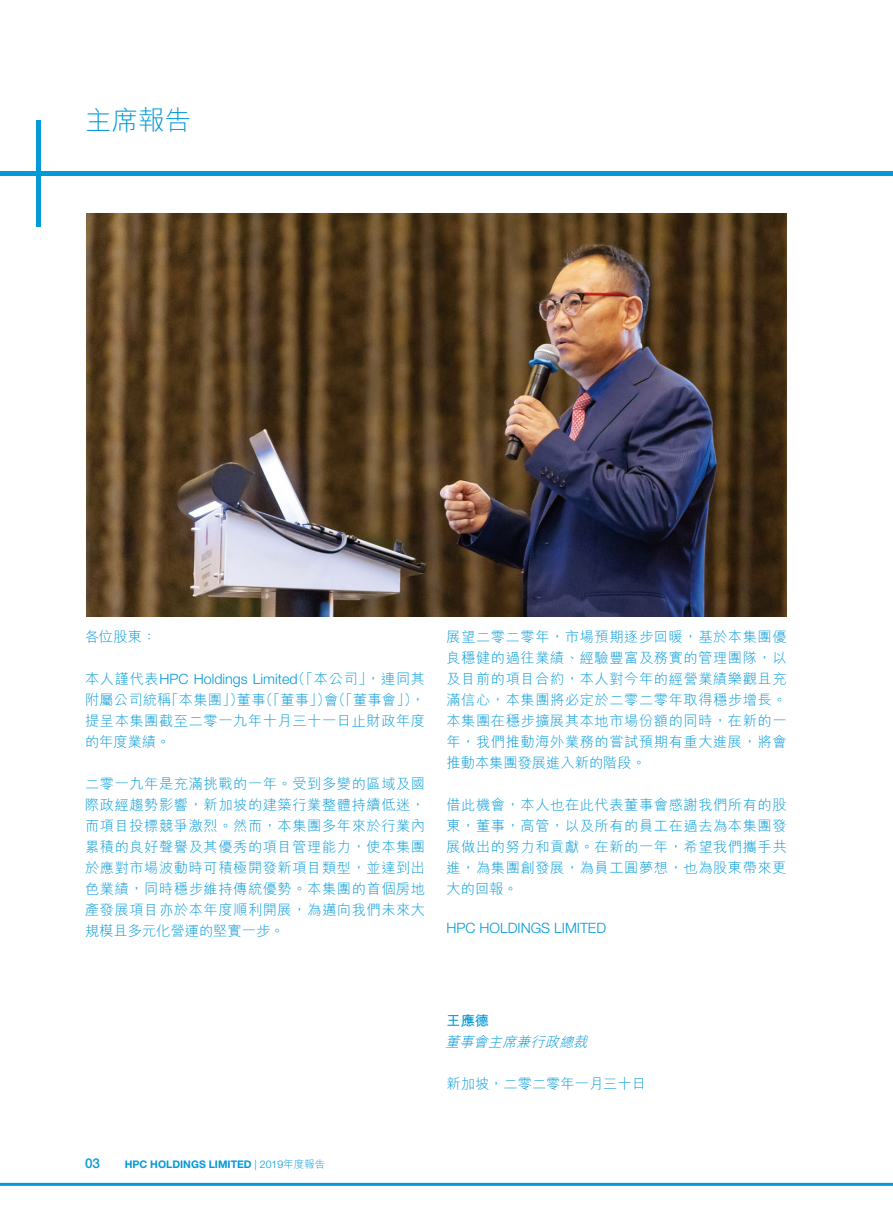
<style>
.page{position:relative;width:893px;height:1212px;background:#fff}
.page>*{position:absolute;margin:0;border:0;box-sizing:border-box;transform-origin:0 0}
.t1{font:27px "M Hei HK Light E Ten B5 H";color:#039ad8}
.t2{font:14.25px/21px "M Hei HK Light E Ten B5 H";letter-spacing:.04em;color:#039ad8;text-align:justify}
.t3{font:300 14.25px "Helvetica Neue LT Std";color:#039ad8}
.t4{font:14.25px "M Hei HK Light E Ten B5 H";color:#039ad8}
.t5{font:italic 14.25px "M Hei HK Light E Ten B5 H";color:#039ad8}
.t6{font:14.25px "M Hei HK Bold E Ten B5 H";color:#039ad8}
.t7{font:500 13.5px "Helvetica Neue LT Std";color:#039ad8}
.t8{font:700 10.5px "Helvetica Neue LT Std";color:#039ad8}
.s1{font-family:"M Hei HK Light E Ten B5 H";font-weight:400}
.s2{font-weight:300}
</style>
<div class="page">
<hr style="left:0;top:171px;width:893px;height:4px;background:#039ad8">
<hr style="left:37px;top:120px;width:4px;height:106px;background:#039ad8">
<hr style="left:0;top:1183px;width:893px;height:3px;background:#039ad8">
<img style="left:87px;top:213px;width:700px;height:404px">
<h1 class="t1" style="left:85px;top:110px;width:108px">主席報告</h1>
<p class="t2" style="left:85px;top:628px;width:73px">各位股東：</p>
<p class="t3" style="left:85px;top:674px;width:342px"><span class="s1">本人謹代表</span>HPC Holdings Limited<span class="s1">（「本公司」，連同其</span></p>
<p class="t2" style="left:85px;top:691px;width:342px">附屬公司統稱「本集團」）董事（「董事」）會（「董事會」），提呈本集團截至二零一九年十月三十一日止財政年度的年度業績。</p>
<p class="t2" style="left:85px;top:775px;width:342px">二零一九年是充滿挑戰的一年。受到多變的區域及國際政經趨勢影響，新加坡的建築行業整體持續低迷，而項目投標競爭激烈。然而，本集團多年來於行業內累積的良好聲譽及其優秀的項目管理能力，使本集團於應對市場波動時可積極開發新項目類型，並達到出色業績，同時穩步維持傳統優勢。本集團的首個房地產發展項目亦於本年度順利開展，為邁向我們未來大規模且多元化營運的堅實一步。</p>
<p class="t2" style="left:446px;top:628px;width:342px">展望二零二零年，市場預期逐步回暖，基於本集團優良穩健的過往業績、經驗豐富及務實的管理團隊，以及目前的項目合約，本人對今年的經營業績樂觀且充滿信心，本集團將必定於二零二零年取得穩步增長。本集團在穩步擴展其本地市場份額的同時，在新的一年，我們推動海外業務的嘗試預期有重大進展，將會推動本集團發展進入新的階段。</p>
<p class="t2" style="left:446px;top:796px;width:342px">借此機會，本人也在此代表董事會感謝我們所有的股東，董事，高管，以及所有的員工在過去為本集團發展做出的努力和貢獻。在新的一年，希望我們攜手共進，為集團創發展，為員工圓夢想，也為股東帶來更大的回報。</p>
<p class="t3" style="left:446px;top:923px;width:161px">HPC HOLDINGS LIMITED</p>
<p class="t7" style="left:85px;top:1158px;width:17px">03</p>
<p class="t8" style="left:125px;top:1160px;width:202px">HPC HOLDINGS LIMITED <span class="s2">| 2019</span><span class="s1">年度報告</span></p>
<p class="t6" style="left:446px;top:1015px;width:44px">王應德</p>
<p class="t5" style="left:445px;top:1036px;width:147px">董事會主席兼行政總裁</p>
<p class="t4" style="left:446px;top:1078px;width:201px">新加坡，二零二零年一月三十日</p>
</div>
